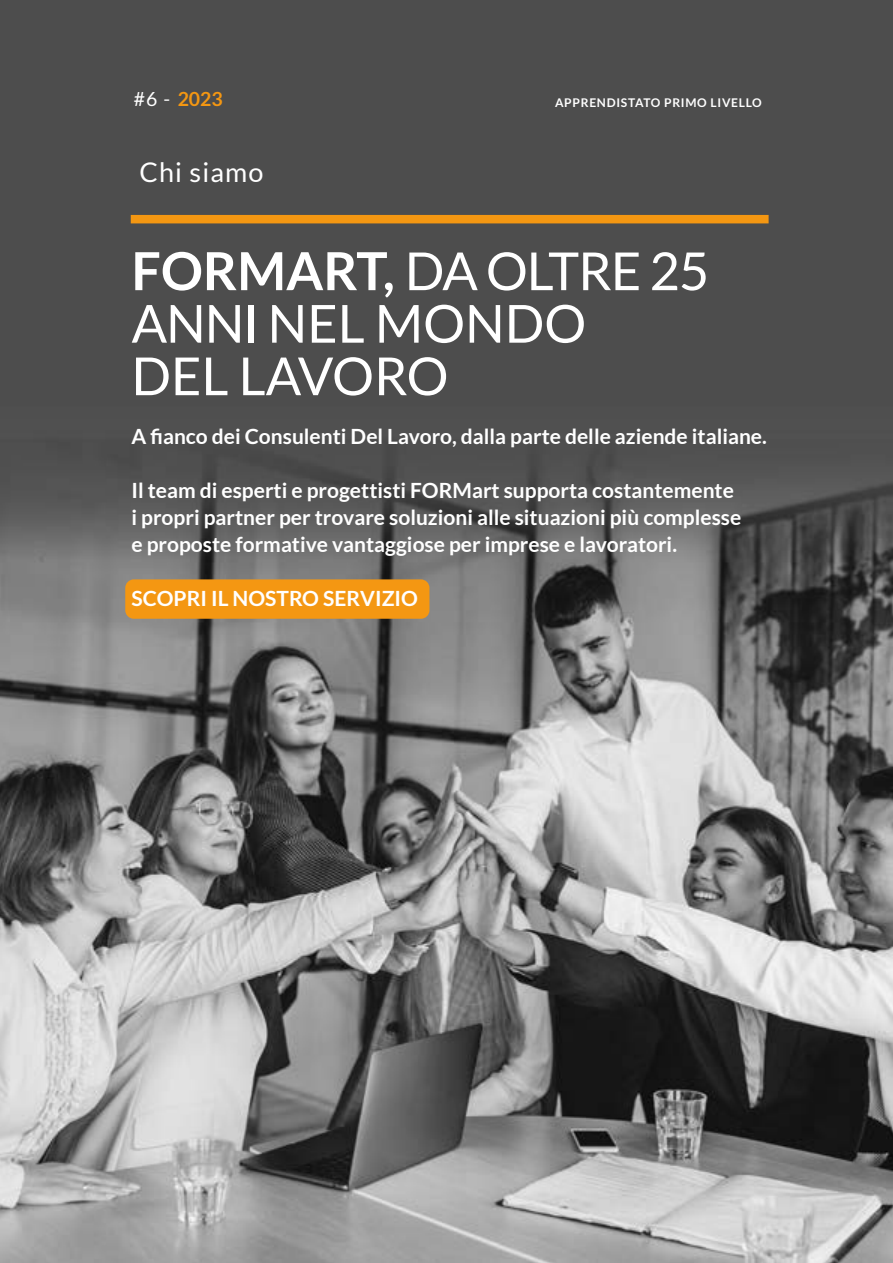
<style>
.page{position:relative;width:893px;height:1263px;background:#fff}
.page>*{position:absolute;margin:0;border:0;box-sizing:border-box;transform-origin:0 0}
.t1{font:52.5px/52.5px "Lato";letter-spacing:-.02em;color:#fff}
.t2{font:27px "Lato";letter-spacing:.04em;color:#fff}
.t3{font:700 21px/27px "Lato";color:#fff}
.t4{font:700 19.5px "Lato";color:#f49712}
.t5{font:700 12px "Lato";letter-spacing:.06em;color:#fff}
.s1{font-weight:400;color:#fff}
.s2{font-weight:700}
</style>
<div class="page">
<img style="left:0;top:0;width:893px;height:1263px">
<div style="left:131px;top:215px;width:638px;height:8px;background:#f49712"></div>
<div style="left:125px;top:579px;width:304px;height:40px;background:#f49712;border-radius:9px"></div>
<p class="t4" style="left:134px;top:88px;width:91px"><span class="s1">#6 -</span> 2023</p>
<p class="t5" style="left:555px;top:96px;width:208px">APPRENDISTATO PRIMO LIVELLO</p>
<p class="t2" style="left:140px;top:157px;width:125px">Chi siamo</p>
<h1 class="t1" style="left:131px;top:245px;width:579px"><span class="s2">FORMART,</span> DA OLTRE 25<br>ANNI NEL MONDO<br>DEL LAVORO</h1>
<p class="t3" style="left:131px;top:422px;width:637px">A fianco dei Consulenti Del Lavoro, dalla parte delle aziende italiane.</p>
<p class="t3" style="left:131px;top:476px;width:611px">Il team di esperti e progettisti FORMart supporta costantemente i propri partner per trovare soluzioni alle situazioni più complesse e proposte formative vantaggiose per imprese e lavoratori.</p>
<p class="t3" style="left:131px;top:584px;width:288px">SCOPRI IL NOSTRO SERVIZIO</p>
</div>
